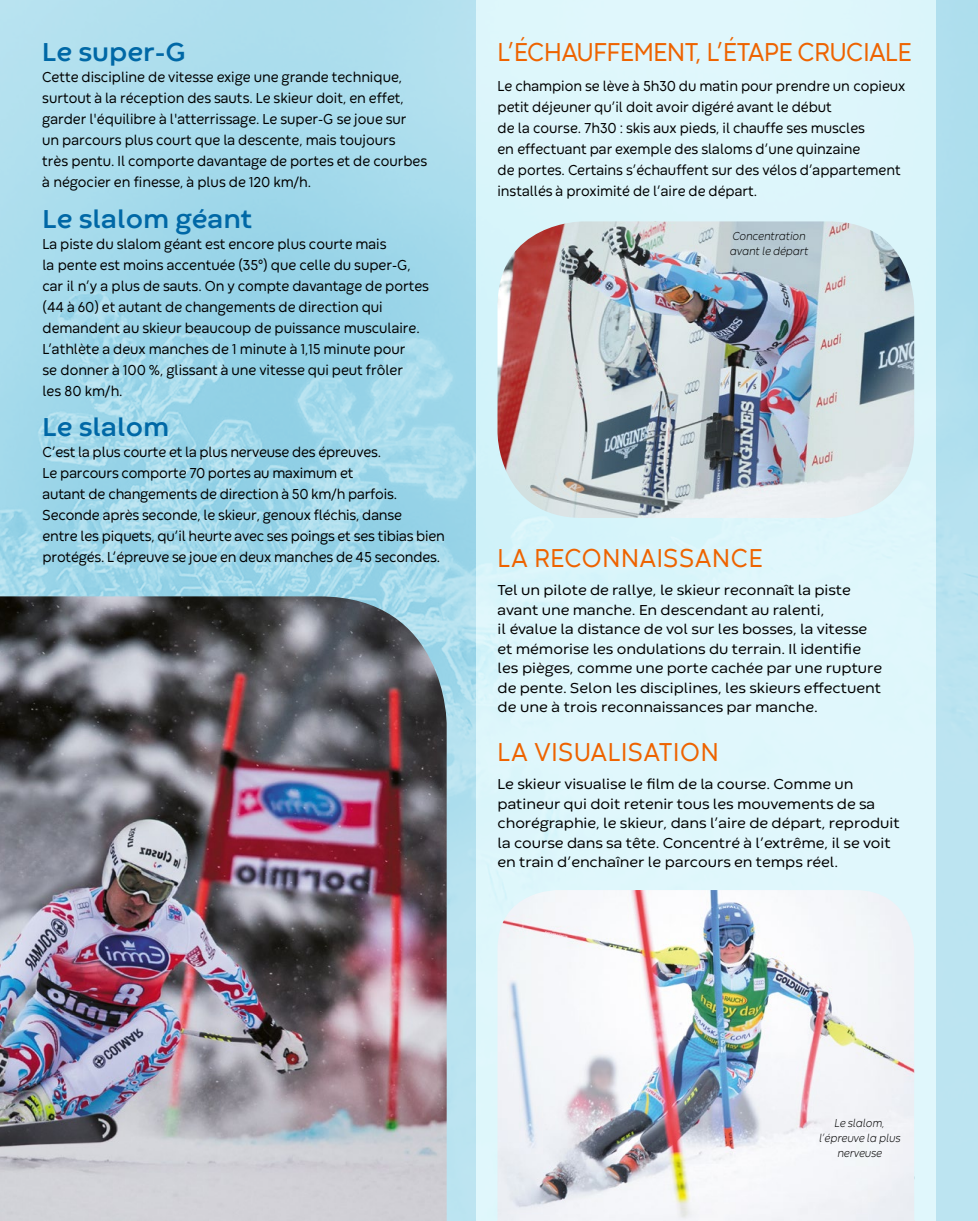
<style>
.page{position:relative;width:978px;height:1221px;background:#fff}
.page>*{position:absolute;margin:0;border:0;box-sizing:border-box;transform-origin:0 0}
.t1{font:27px "Codec Warm";letter-spacing:.03em;color:#ee6300;scale:.9 1}
.t2{font:27px "Codec Warm";letter-spacing:-.005em;color:#ee6300;scale:.9 1}
.t3{font:700 27px "Codec Warm";color:#0068a6}
.t4{font:15px/21px "Codec Warm";color:#000;scale:.9 1}
.t5{font:15px/19.5px "Codec Warm";color:#000}
.t6{font:italic 300 12px/15px "Codec Warm";color:#000;scale:.85 1}
</style>
<div class="page">
<img style="left:0;top:0;width:978px;height:1220px">
<div style="left:476px;top:0;width:459px;height:1220px;background:#def7fb"></div>
<img style="left:497px;top:890px;width:417px;height:331px">
<img style="left:0;top:596px;width:447px;height:624px">
<img style="left:0;top:0;width:1px;height:562px">
<img style="left:497px;top:221px;width:417px;height:297px">
<h1 class="t3" style="left:42px;top:35px;width:146px">Le super-G</h1>
<p class="t4" style="left:42px;top:67px;width:429px">Cette discipline de vitesse exige une grande technique, surtout à la réception des sauts. Le skieur doit, en effet, garder l'équilibre à l'atterrissage. Le super-G se joue sur un parcours plus court que la descente, mais toujours<br>très pentu. Il comporte davantage de portes et de courbes à négocier en finesse, à plus de 120 km/h.</p>
<h1 class="t3" style="left:43px;top:202px;width:211px">Le slalom géant</h1>
<p class="t4" style="left:43px;top:234px;width:431px">La piste du slalom géant est encore plus courte mais<br>la pente est moins accentuée (35°) que celle du super-G, car il n’y a plus de sauts. On y compte davantage de portes (44 à 60) et autant de changements de direction qui demandent au skieur beaucoup de puissance musculaire.<br>L’athlète a deux manches de 1 minute à 1,15 minute pour<br>se donner à 100 %, glissant à une vitesse qui peut frôler<br>les 80 km/h.</p>
<h1 class="t3" style="left:43px;top:410px;width:128px">Le slalom</h1>
<p class="t4" style="left:43px;top:442px;width:449px">C’est la plus courte et la plus nerveuse des épreuves.<br>Le parcours comporte 70 portes au maximum et<br>autant de changements de direction à 50 km/h parfois.<br>Seconde après seconde, le skieur, genoux fléchis, danse<br>entre les piquets, qu’il heurte avec ses poings et ses tibias bien protégés. L’épreuve se joue en deux manches de 45 secondes.</p>
<h1 class="t2" style="left:497px;top:36px;width:462px">L’ÉCHAUFFEMENT, L’ÉTAPE CRUCIALE</h1>
<p class="t4" style="left:497px;top:76px;width:455px">Le champion se lève à 5h30 du matin pour prendre un copieux petit déjeuner qu’il doit avoir digéré avant le début<br>de la course. 7h30 : skis aux pieds, il chauffe ses muscles<br>en effectuant par exemple des slaloms d’une quinzaine<br>de portes. Certains s’échauffent sur des vélos d’appartement installés à proximité de l’aire de départ.</p>
<p class="t6" style="left:730px;top:229px;width:94px">Concentration avant le départ</p>
<h1 class="t1" style="left:497px;top:542px;width:296px">LA RECONNAISSANCE</h1>
<p class="t5" style="left:497px;top:581px;width:386px">Tel un pilote de rallye, le skieur reconnaît la piste avant une manche. En descendant au ralenti,<br>il évalue la distance de vol sur les bosses, la vitesse et mémorise les ondulations du terrain. Il identifie les pièges, comme une porte cachée par une rupture de pente. Selon les disciplines, les skieurs effectuent de une à trois reconnaissances par manche.</p>
<h1 class="t1" style="left:497px;top:736px;width:247px">LA VISUALISATION</h1>
<p class="t5" style="left:497px;top:775px;width:404px">Le skieur visualise le film de la course. Comme un patineur qui doit retenir tous les mouvements de sa chorégraphie, le skieur, dans l’aire de départ, reproduit la course dans sa tête. Concentré à l’extrême, il se voit en train d’enchaîner le parcours en temps réel.</p>
<p class="t6" style="left:819px;top:1116px;width:97px;text-align:center">Le slalom, l’épreuve la plus nerveuse</p>
</div>
